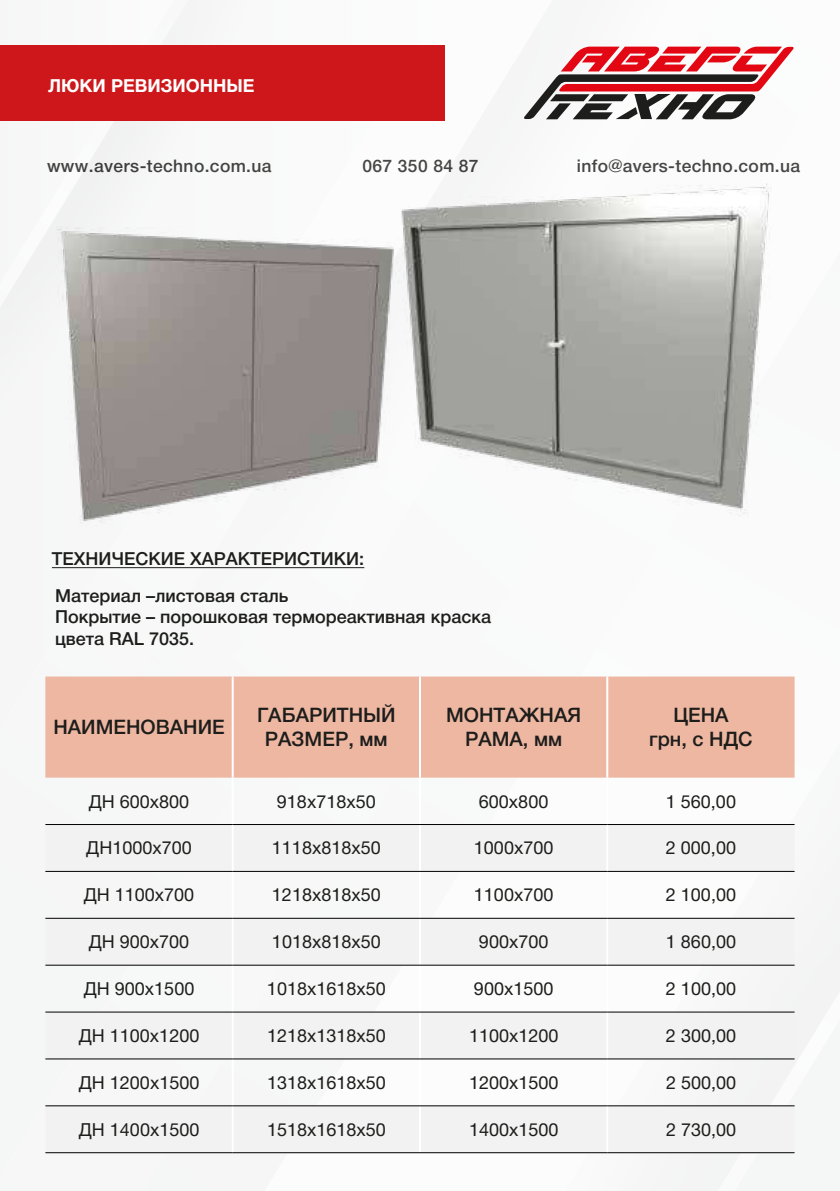
<style>
.page{position:relative;width:840px;height:1191px;background:#fff}
.page>*{position:absolute;margin:0;border:0;box-sizing:border-box;transform-origin:0 0}
.t1{font:500 20px/24px "Helvetica Neue Cyr";color:#1d1d1b;text-align:center}
.t2{font:18px "Helvetica Neue Cyr";color:#1d1d1b}
.t3{font:500 18px/37.4px "Helvetica Neue Cyr";color:#1d1d1b}
.t4{font:700 18px "Helvetica Neue Cyr";color:#fff}
.t5{font:500 17.4px "Helvetica Neue Cyr";letter-spacing:.02em;color:#1d1d1b}
</style>
<div class="page">
<svg style="left:329px;top:567px;width:510px;height:624px"></svg>
<svg style="left:64px;top:0;width:134px;height:203px"></svg>
<div style="left:0;top:45px;width:444px;height:76px;background:#cd171a"></div>
<svg style="left:524px;top:47px;width:269px;height:72px"></svg>
<img style="left:460px;top:183px;width:312px;height:334px">
<img style="left:0;top:203px;width:505px;height:323px">
<hr style="left:52px;top:567px;width:312px;height:1px;background:#1d1d1b">
<div style="left:45px;top:676px;width:749px;height:101px;background:#eeb7a2"></div>
<svg style="left:45px;top:825px;width:749px;height:327px;fill:#f2f2f2"></svg>
<hr style="left:231px;top:676px;width:2px;height:101px;background:#fff">
<hr style="left:419px;top:676px;width:2px;height:101px;background:#fff">
<hr style="left:606px;top:676px;width:2px;height:101px;background:#fff">
<hr style="left:419px;top:777px;width:2px;height:47px;background:#fff">
<hr style="left:606px;top:777px;width:2px;height:47px;background:#fff">
<hr style="left:231px;top:824px;width:2px;height:47px;background:#fff">
<hr style="left:419px;top:824px;width:2px;height:47px;background:#fff">
<hr style="left:606px;top:824px;width:2px;height:47px;background:#fff">
<hr style="left:231px;top:871px;width:2px;height:47px;background:#fff">
<hr style="left:419px;top:871px;width:2px;height:47px;background:#fff">
<hr style="left:606px;top:871px;width:2px;height:47px;background:#fff">
<hr style="left:231px;top:918px;width:2px;height:47px;background:#fff">
<hr style="left:419px;top:918px;width:2px;height:47px;background:#fff">
<hr style="left:606px;top:918px;width:2px;height:47px;background:#fff">
<hr style="left:231px;top:965px;width:2px;height:46px;background:#fff">
<hr style="left:419px;top:965px;width:2px;height:46px;background:#fff">
<hr style="left:606px;top:965px;width:2px;height:46px;background:#fff">
<hr style="left:231px;top:1012px;width:2px;height:46px;background:#fff">
<hr style="left:419px;top:1012px;width:2px;height:46px;background:#fff">
<hr style="left:606px;top:1012px;width:2px;height:46px;background:#fff">
<hr style="left:231px;top:1059px;width:2px;height:46px;background:#fff">
<hr style="left:419px;top:1059px;width:2px;height:46px;background:#fff">
<hr style="left:606px;top:1059px;width:2px;height:46px;background:#fff">
<hr style="left:231px;top:1106px;width:2px;height:46px;background:#fff">
<hr style="left:419px;top:1106px;width:2px;height:46px;background:#fff">
<hr style="left:606px;top:1106px;width:2px;height:46px;background:#fff">
<hr style="left:45px;top:824px;width:187px;height:1px;background:#000">
<hr style="left:232px;top:824px;width:188px;height:1px;background:#000">
<hr style="left:420px;top:824px;width:187px;height:1px;background:#000">
<hr style="left:607px;top:824px;width:187px;height:1px;background:#000">
<hr style="left:45px;top:871px;width:187px;height:1px;background:#000">
<hr style="left:232px;top:871px;width:188px;height:1px;background:#000">
<hr style="left:420px;top:871px;width:187px;height:1px;background:#000">
<hr style="left:607px;top:871px;width:187px;height:1px;background:#000">
<hr style="left:45px;top:918px;width:187px;height:1px;background:#000">
<hr style="left:232px;top:918px;width:188px;height:1px;background:#000">
<hr style="left:420px;top:918px;width:187px;height:1px;background:#000">
<hr style="left:607px;top:918px;width:187px;height:1px;background:#000">
<hr style="left:45px;top:964px;width:187px;height:1px;background:#000">
<hr style="left:232px;top:964px;width:188px;height:1px;background:#000">
<hr style="left:420px;top:964px;width:187px;height:1px;background:#000">
<hr style="left:607px;top:964px;width:187px;height:1px;background:#000">
<hr style="left:45px;top:1011px;width:187px;height:1px;background:#000">
<hr style="left:232px;top:1011px;width:188px;height:1px;background:#000">
<hr style="left:420px;top:1011px;width:187px;height:1px;background:#000">
<hr style="left:607px;top:1011px;width:187px;height:1px;background:#000">
<hr style="left:45px;top:1058px;width:187px;height:1px;background:#000">
<hr style="left:232px;top:1058px;width:188px;height:1px;background:#000">
<hr style="left:420px;top:1058px;width:187px;height:1px;background:#000">
<hr style="left:607px;top:1058px;width:187px;height:1px;background:#000">
<hr style="left:45px;top:1105px;width:187px;height:1px;background:#000">
<hr style="left:232px;top:1105px;width:188px;height:1px;background:#000">
<hr style="left:420px;top:1105px;width:187px;height:1px;background:#000">
<hr style="left:607px;top:1105px;width:187px;height:1px;background:#000">
<hr style="left:45px;top:1152px;width:187px;height:1px;background:#000">
<hr style="left:232px;top:1152px;width:188px;height:1px;background:#000">
<hr style="left:420px;top:1152px;width:187px;height:1px;background:#000">
<hr style="left:607px;top:1152px;width:187px;height:1px;background:#000">
<p class="t4" style="left:48px;top:75px;width:208px">ЛЮКИ РЕВИЗИОННЫЕ</p>
<p class="t5" style="left:47px;top:156px;width:226px">www.avers-techno.com.ua</p>
<p class="t5" style="left:362px;top:156px;width:117px">067 350 84 87</p>
<p class="t5" style="left:576px;top:156px;width:225px">info@avers-techno.com.ua</p>
<p class="t3" style="left:52px;top:539px;width:314px">ТЕХНИЧЕСКИЕ ХАРАКТЕРИСТИКИ:<br>Материал –листовая сталь</p>
<p class="t3" style="left:55px;top:606px;width:437px;line-height:21.6px">Покрытие – порошковая термореактивная краска цвета RAL 7035.</p>
<p class="t1" style="left:53px;top:715px;width:173px">НАИМЕНОВАНИЕ</p>
<p class="t1" style="left:257px;top:703px;width:140px">ГАБАРИТНЫЙ<br>РАЗМЕР, мм</p>
<p class="t1" style="left:446px;top:703px;width:136px">МОНТАЖНАЯ<br>РАМА, мм</p>
<p class="t1" style="left:648px;top:703px;width:105px">ЦЕНА<br>грн, с НДС</p>
<p class="t2" style="left:89px;top:791px;width:102px">ДН 600х800</p>
<p class="t2" style="left:277px;top:791px;width:100px">918х718х50</p>
<p class="t2" style="left:478px;top:791px;width:71px">600х800</p>
<p class="t2" style="left:665px;top:791px;width:72px">1 560,00</p>
<p class="t2" style="left:86px;top:838px;width:107px">ДН1000х700</p>
<p class="t2" style="left:272px;top:838px;width:110px">1118х818х50</p>
<p class="t2" style="left:473px;top:838px;width:81px">1000х700</p>
<p class="t2" style="left:665px;top:838px;width:72px">2 000,00</p>
<p class="t2" style="left:84px;top:885px;width:112px">ДН 1100х700</p>
<p class="t2" style="left:272px;top:885px;width:110px">1218х818х50</p>
<p class="t2" style="left:473px;top:885px;width:81px">1100х700</p>
<p class="t2" style="left:665px;top:885px;width:72px">2 100,00</p>
<p class="t2" style="left:89px;top:932px;width:102px">ДН 900х700</p>
<p class="t2" style="left:272px;top:932px;width:110px">1018х818х50</p>
<p class="t2" style="left:478px;top:932px;width:71px">900х700</p>
<p class="t2" style="left:665px;top:932px;width:72px">1 860,00</p>
<p class="t2" style="left:84px;top:979px;width:112px">ДН 900х1500</p>
<p class="t2" style="left:267px;top:979px;width:120px">1018х1618х50</p>
<p class="t2" style="left:473px;top:979px;width:81px">900х1500</p>
<p class="t2" style="left:665px;top:979px;width:72px">2 100,00</p>
<p class="t2" style="left:79px;top:1025px;width:122px">ДН 1100х1200</p>
<p class="t2" style="left:267px;top:1025px;width:120px">1218х1318х50</p>
<p class="t2" style="left:468px;top:1025px;width:91px">1100х1200</p>
<p class="t2" style="left:665px;top:1025px;width:72px">2 300,00</p>
<p class="t2" style="left:79px;top:1072px;width:122px">ДН 1200х1500</p>
<p class="t2" style="left:267px;top:1072px;width:120px">1318х1618х50</p>
<p class="t2" style="left:468px;top:1072px;width:91px">1200х1500</p>
<p class="t2" style="left:665px;top:1072px;width:72px">2 500,00</p>
<p class="t2" style="left:79px;top:1119px;width:122px">ДН 1400х1500</p>
<p class="t2" style="left:267px;top:1119px;width:120px">1518х1618х50</p>
<p class="t2" style="left:469px;top:1119px;width:91px">1400х1500</p>
<p class="t2" style="left:665px;top:1119px;width:72px">2 730,00</p>
</div>
